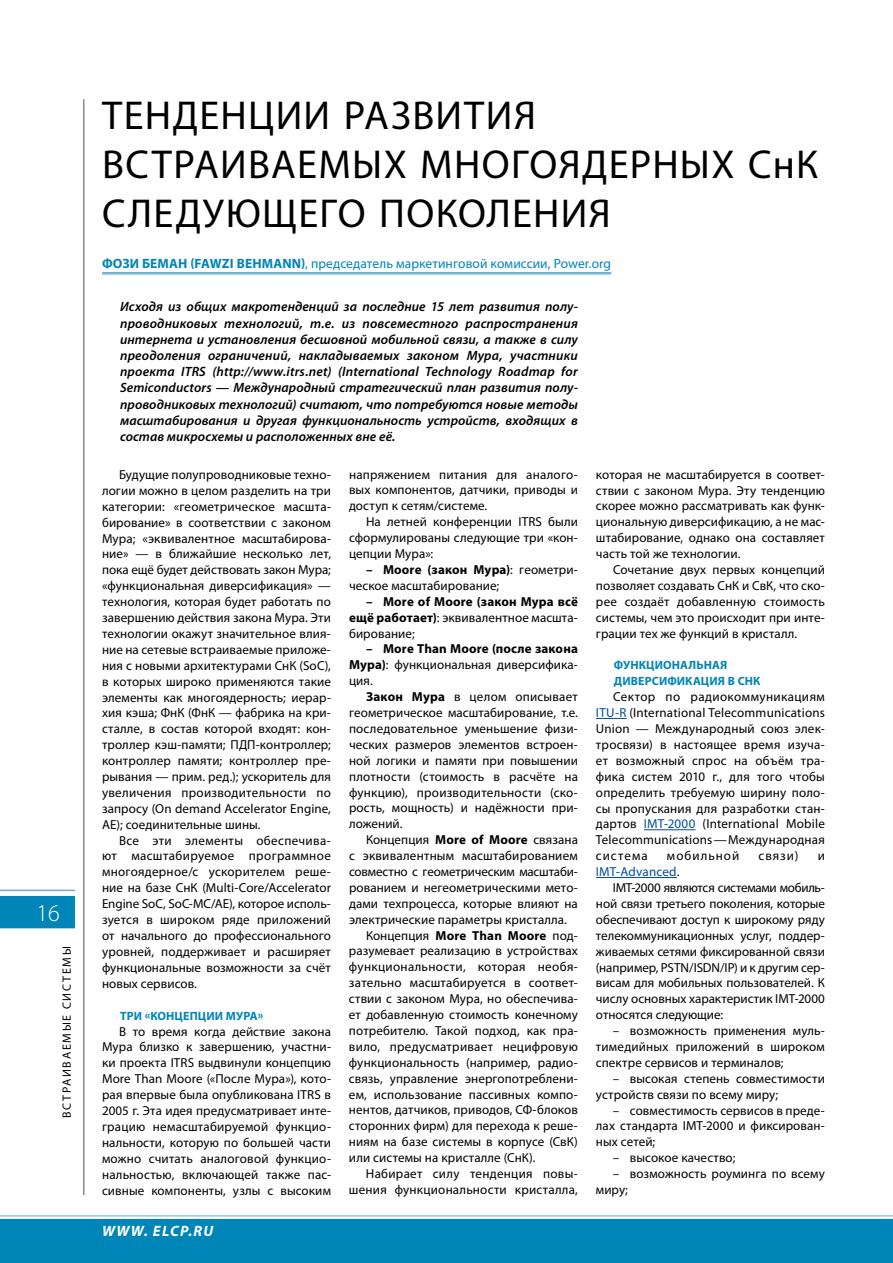
<style>
.page{position:relative;width:893px;height:1263px;background:#fff}
.page>*{position:absolute;margin:0;border:0;box-sizing:border-box;transform-origin:0 0}
.t1{font:40.5px/48.6px "Myriad Pro";letter-spacing:.03em;color:#000}
.t2{font:300 24px "Myriad Pro";color:#fff}
.t3{font:italic 700 15px "Myriad Pro";letter-spacing:.09em;color:#fff}
.t4{font:italic 600 13.5px/16.2px "Myriad Pro";letter-spacing:.005em;color:#000;text-align:justify}
.t5{font:13.5px "Myriad Pro";color:#0085b8}
.t6{font:13.05px/15.9px "Myriad Pro";letter-spacing:.01em;color:#000;text-align:justify}
.t7{font:700 13.05px/15.9px "Myriad Pro";letter-spacing:.01em;color:#000;text-align:justify}
.t8{font:13.05px "Myriad Pro";letter-spacing:-.01em;color:#000}
.t9{font:13.05px "Myriad Pro";letter-spacing:-.02em;color:#000}
.t10{font:13.05px "Myriad Pro";letter-spacing:.015em;color:#004d9f}
.t11{font:700 12px/15.9px "Myriad Pro";letter-spacing:.015em;color:#0085b8}
.t12{font:12px "Myriad Pro";letter-spacing:.14em;color:#000}
.s1{font-weight:700}
.s2{font-weight:400}
.s3{color:#004d9f}
.s4{color:#000}
</style>
<div class="page">
<hr style="left:84px;top:99px;width:1px;height:1096px;background:#504f53">
<div style="left:0;top:896px;width:75px;height:32px;background:#0085b8"></div>
<hr style="left:0;top:890px;width:75px;height:1px;background:#70abd1">
<hr style="left:0;top:1215px;width:893px;height:1px;background:#70abd1">
<div style="left:0;top:1220px;width:893px;height:43px;background:#0085b8"></div>
<hr style="left:102px;top:272px;width:509px;height:1px;background:#4299c6">
<hr style="left:102px;top:274px;width:509px;height:1px;background:#4299c6">
<hr style="left:596px;top:718px;width:31px;height:1px;background:#004d9f">
<hr style="left:644px;top:829px;width:51px;height:1px;background:#004d9f">
<hr style="left:596px;top:877px;width:81px;height:1px;background:#004d9f">
<h2 class="t2" style="left:36px;top:900px;width:25px">16</h2>
<p class="t12" style="left:59px;top:1118px;width:173px;rotate:-90deg">встраиваемые системы</p>
<h1 class="t1" style="left:102px;top:91px;width:717px">Тенденции развития встраиваемых многоядерных СнК следующего поколения</h1>
<p class="t5" style="left:102px;top:255px;width:511px"><span class="s1">Фози Беман (Fawzi Behmann)</span>, председатель маркетинговой комиссии, Power.org</p>
<p class="t4" style="left:120px;top:298px;width:459px">Исходя из общих макротенденций за последние 15 лет развития полу&shy;проводниковых технологий, т.е. из повсеместного распространения интернета и установления бесшовной мобильной связи, а также в силу преодоления ограничений, накладываемых законом Мура, участники проекта ITRS (http://www.itrs.net) (International Technology Roadmap for Semiconductors — Международный стратегический план развития полу&shy;проводниковых технологий) считают, что потребуются новые методы масштабирования и другая функциональность устройств, входящих в состав микросхемы и расположенных вне её.</p>
<p class="t6" style="left:102px;top:466px;width:230px;text-indent:17px">Будущие полупроводниковые техно&shy;логии можно в целом разделить на три категории: «геометрическое масшта&shy;бирование» в соответствии с законом Мура; «эквивалентное масштабирова&shy;ние» — в ближайшие несколько лет, пока ещё будет действовать закон Мура; «функциональная диверсификация» — технология, которая будет работать по завершению действия закона Мура. Эти технологии окажут значительное влия&shy;ние на сетевые встраиваемые приложе&shy;ния с новыми архитектурами СнК (SoC), в которых широко применяются такие элементы как многоядерность; иерар&shy;хия кэша; ФнК (ФнК — фабрика на кри&shy;сталле, в состав которой входят: кон&shy;троллер кэш-памяти; ПДП</p>
<p class="t6" style="left:102px;top:737px;width:230px;text-indent:154px">-контроллер; контроллер памяти; контроллер пре&shy;рывания — прим. ред.); ускоритель для увеличения производительности по запросу (On demand Accelerator Engine, AE); соединительные шины.</p>
<p class="t6" style="left:102px;top:832px;width:230px;text-indent:17px">Все эти элементы обеспечива&shy;ют масштабируемое программное многоядерное/с ускорителем реше&shy;ние на базе СнК (Multi-Core/Accelerator Engine SoC, SoC-MC/AE), которое исполь&shy;зуется в широком ряде приложений от начального до профессионального уровней, поддерживает и расширяет функциональные возможности за счёт новых сервисов.</p>
<p class="t11" style="left:120px;top:1007px;width:145px">Три «концепции Мура»</p>
<p class="t6" style="left:102px;top:1023px;width:230px;text-indent:17px">В то время когда действие закона Мура близко к завершению, участни&shy;ки проекта ITRS выдвинули концепцию More Than Moore («После Мура»), кото&shy;рая впервые была опубликована ITRS в 2005 г. Эта идея предусматривает инте&shy;грацию немасштабируемой функцио&shy;нальности, которую по большей части можно считать аналоговой функцио&shy;нальностью, включающей также пас&shy;сивные компоненты, узлы с высоким</p>
<p class="t3" style="left:102px;top:1221px;width:113px">WWW. ELCP.RU</p>
<p class="t6" style="left:349px;top:466px;width:230px">напряжением питания для аналого&shy;вых компонентов, датчики, приводы и доступ к сетям/системе.</p>
<p class="t6" style="left:349px;top:514px;width:230px;text-indent:17px">На летней конференции ITRS были сформулированы следующие три «кон&shy;цепции Мура»:</p>
<p class="t6" style="left:349px;top:561px;width:230px;text-indent:17px"><span class="s1">– Moore (закон Мура)</span>: геометри&shy;ческое масштабирование;</p>
<p class="t7" style="left:349px;top:593px;width:230px;text-indent:17px">– More of Moore (закон Мура всё ещё работает)<span class="s2">: эквивалентное масшта&shy;бирование;</span></p>
<p class="t7" style="left:349px;top:641px;width:230px;text-indent:17px">– More Than Moore (после закона Мура)<span class="s2">: функциональная диверсифика&shy;ция.</span></p>
<p class="t6" style="left:349px;top:689px;width:230px;text-indent:17px"><span class="s1">Закон Мура</span> в целом описывает геометрическое масштабирование, т.е. последовательное уменьшение физи&shy;ческих размеров элементов встроен&shy;ной логики и памяти при повышении плотности (стоимость в расчёте на функцию), производительности (ско&shy;рость, мощность) и надёжности при&shy;ложений.</p>
<p class="t6" style="left:366px;top:832px;width:213px">Концепция <span class="s1">More of Moore</span> связана</p>
<p class="t6" style="left:349px;top:847px;width:230px">с эквивалентным масштабированием</p>
<p class="t8" style="left:349px;top:863px;width:230px">совместно с геометрическим масштаби-</p>
<p class="t6" style="left:349px;top:879px;width:230px">рованием и негеометрическими мето-</p>
<p class="t6" style="left:349px;top:895px;width:230px">дами техпроцесса, которые влияют на</p>
<p class="t6" style="left:349px;top:911px;width:220px">электрические параметры кристалла.</p>
<p class="t6" style="left:366px;top:927px;width:213px">Концепция <span class="s1">More Than Moore</span> под-</p>
<p class="t6" style="left:349px;top:943px;width:230px">разумевает реализацию в устройствах</p>
<p class="t6" style="left:349px;top:959px;width:230px">функциональности, которая необя-</p>
<p class="t6" style="left:349px;top:975px;width:230px">зательно масштабируется в соответ-</p>
<p class="t6" style="left:349px;top:991px;width:230px">ствии с законом Мура, но обеспечива-</p>
<p class="t6" style="left:349px;top:1006px;width:230px">ет добавленную стоимость конечному</p>
<p class="t6" style="left:349px;top:1022px;width:230px">потребителю. Такой подход, как пра-</p>
<p class="t6" style="left:349px;top:1038px;width:230px">вило, предусматривает нецифровую</p>
<p class="t6" style="left:349px;top:1054px;width:230px">функциональность (например, радио-</p>
<p class="t6" style="left:349px;top:1070px;width:230px">связь, управление энергопотреблени-</p>
<p class="t6" style="left:349px;top:1086px;width:230px">ем, использование пассивных компо-</p>
<p class="t6" style="left:349px;top:1102px;width:230px">нентов, датчиков, приводов, СФ-блоков</p>
<p class="t6" style="left:349px;top:1118px;width:230px">сторонних фирм) для перехода к реше-</p>
<p class="t6" style="left:349px;top:1134px;width:230px">ниям на базе системы в корпусе (СвК)</p>
<p class="t6" style="left:349px;top:1149px;width:188px">или системы на кристалле (СнК).</p>
<p class="t6" style="left:366px;top:1165px;width:213px">Набирает силу тенденция повы-</p>
<p class="t6" style="left:349px;top:1181px;width:230px">шения функциональности кристалла,</p>
<p class="t6" style="left:596px;top:466px;width:230px">которая не масштабируется в соответ&shy;ствии с законом Мура. Эту тенденцию скорее можно рассматривать как функ&shy;циональную диверсификацию, а не мас&shy;штабирование, однако она составляет часть той же технологии.</p>
<p class="t6" style="left:596px;top:561px;width:230px;text-indent:17px">Сочетание двух первых концепций позволяет создавать СнК и СвК, что ско&shy;рее создаёт добавленную стоимость системы, чем это происходит при инте&shy;грации тех же функций в кристалл.</p>
<p class="t11" style="left:614px;top:657px;width:147px">Функциональная диверсификация в СнК</p>
<p class="t6" style="left:596px;top:689px;width:230px;text-indent:17px">Сектор по радиокоммуникациям <span class="s3">ITU-R</span> (International Telecommunications Union — Международный союз элек&shy;тросвязи) в настоящее время изуча&shy;ет возможный спрос на объём тра&shy;фика систем 2010 г., для того чтобы определить требуемую ширину поло&shy;сы пропускания для разработки стан&shy;дартов <span class="s3">IMT-2000</span> (International Mobile Telecommunications— Международная система</p>
<p class="t6" style="left:667px;top:848px;width:74px">мобильной</p>
<p class="t6" style="left:758px;top:848px;width:41px">связи)</p>
<p class="t6" style="left:818px;top:848px;width:9px">и</p>
<p class="t10" style="left:596px;top:864px;width:85px">IMT-Advanced<span class="s4">.</span></p>
<p class="t9" style="left:613px;top:879px;width:213px">IMT-2000 являются системами мобиль-</p>
<p class="t6" style="left:596px;top:895px;width:230px">ной связи третьего поколения, которые</p>
<p class="t6" style="left:596px;top:911px;width:230px">обеспечивают доступ к широкому ряду</p>
<p class="t6" style="left:596px;top:927px;width:230px">телекоммуникационных услуг, поддер-</p>
<p class="t6" style="left:596px;top:943px;width:230px">живаемых сетями фиксированной связи</p>
<p class="t6" style="left:596px;top:959px;width:230px">(например, PSTN/ISDN/IP) и к другим сер-</p>
<p class="t6" style="left:596px;top:975px;width:230px">висам для мобильных пользователей. К</p>
<p class="t6" style="left:596px;top:991px;width:230px">числу основных характеристик IMT-2000</p>
<p class="t6" style="left:596px;top:1007px;width:129px">относятся следующие:</p>
<p class="t6" style="left:596px;top:1022px;width:230px;text-indent:17px">– возможность применения муль&shy;тимедийных приложений в широком спектре сервисов и терминалов;</p>
<p class="t6" style="left:596px;top:1070px;width:230px;text-indent:17px">– высокая степень совместимости устройств связи по всему миру;</p>
<p class="t6" style="left:596px;top:1102px;width:230px;text-indent:17px">– совместимость сервисов в преде&shy;лах стандарта IMT-2000 и фиксирован&shy;ных сетей;</p>
<p class="t6" style="left:613px;top:1150px;width:124px">– высокое качество;</p>
<p class="t6" style="left:596px;top:1165px;width:230px;text-indent:17px">– возможность роуминга по всему миру;</p>
</div>
